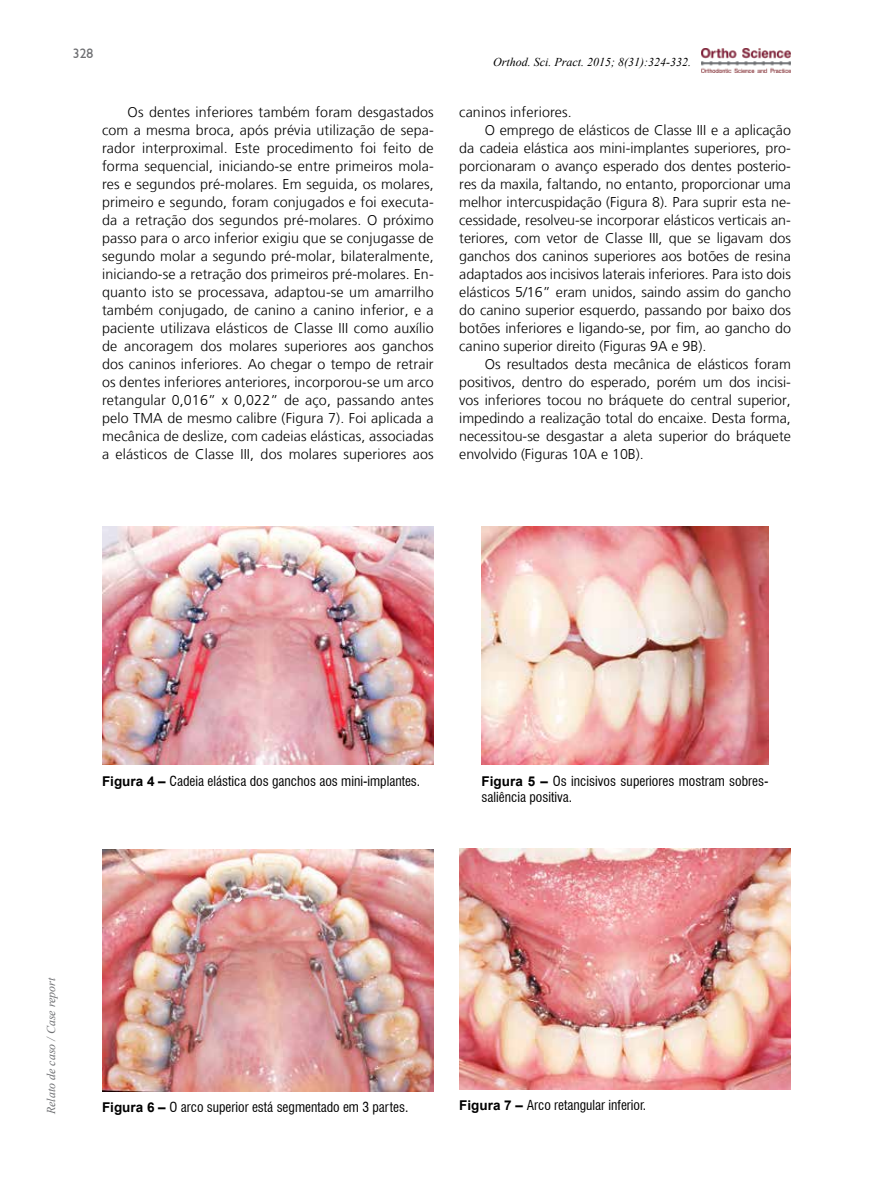
<style>
.page{position:relative;width:893px;height:1191px;background:#fff}
.page>*{position:absolute;margin:0;border:0;box-sizing:border-box;transform-origin:0 0}
.t1{font:300 14.25px/18px "Frutiger LT";color:#000;text-align:justify}
.t2{font:condensed 13.5px/16.2px "Swiss 721 BT";color:#000}
.t3{font:13.5px "Humanist 521 BT";color:#6d6e71}
.t4{font:italic 12px "Times New Roman";color:#000}
.t5{font:italic 12px "Times New Roman";color:#6d6e71}
.s1{font-family:"Arial";font-weight:700;font-stretch:normal}
</style>
<div class="page">
<img style="left:702px;top:48px;width:89px;height:24px">
<img style="left:102px;top:526px;width:332px;height:239px">
<img style="left:102px;top:849px;width:332px;height:242px">
<img style="left:482px;top:526px;width:287px;height:239px">
<img style="left:459px;top:848px;width:332px;height:241px">
<p class="t3" style="left:73px;top:45px;width:22px">328</p>
<p class="t4" style="left:493px;top:53px;width:199px">Orthod. Sci. Pract. 2015; 8(31):324-332.</p>
<p class="t1" style="left:102px;top:103px;width:333px;text-indent:26px">Os dentes inferiores também foram desgastados com a mesma broca, após prévia utilização de sepa&shy;rador interproximal. Este procedimento foi feito de forma sequencial, iniciando-se entre primeiros mola&shy;res e segundos pré-molares. Em seguida, os molares, primeiro e segundo, foram conjugados e foi executa&shy;da a retração dos segundos pré-molares. O próximo passo para o arco inferior exigiu que se conjugasse de segundo molar a segundo pré-molar, bilateralmente, iniciando-se a retração dos primeiros pré-molares. En&shy;quanto isto se processava, adaptou-se um amarrilho também conjugado, de canino a canino inferior, e a paciente utilizava elásticos de Classe III como auxílio de ancoragem dos molares superiores aos ganchos dos caninos inferiores. Ao chegar o tempo de retrair os dentes inferiores anteriores, incorporou-se um arco retangular 0,016” x 0,022” de aço, passando antes pelo TMA de mesmo calibre (Figura 7). Foi aplicada a mecânica de deslize, com cadeias elásticas, associadas a elásticos de Classe III, dos molares superiores aos</p>
<p class="t1" style="left:459px;top:103px;width:114px">caninos inferiores.</p>
<p class="t1" style="left:485px;top:121px;width:308px">O emprego de elásticos de Classe III e a aplicação</p>
<p class="t1" style="left:459px;top:139px;width:333px">da cadeia elástica aos mini-implantes superiores, pro-</p>
<p class="t1" style="left:459px;top:157px;width:333px">porcionaram o avanço esperado dos dentes posterio-</p>
<p class="t1" style="left:459px;top:175px;width:333px">res da maxila, faltando, no entanto, proporcionar uma</p>
<p class="t1" style="left:459px;top:193px;width:333px">melhor intercuspidação (Figura 8). Para suprir esta ne-</p>
<p class="t1" style="left:459px;top:211px;width:333px">cessidade, resolveu-se incorporar elásticos verticais an-</p>
<p class="t1" style="left:459px;top:229px;width:333px">teriores, com vetor de Classe III, que se ligavam dos</p>
<p class="t1" style="left:459px;top:247px;width:333px">ganchos dos caninos superiores aos botões de resina</p>
<p class="t1" style="left:459px;top:265px;width:333px">adaptados aos incisivos laterais inferiores. Para isto dois</p>
<p class="t1" style="left:459px;top:283px;width:333px">elásticos 5/16” eram unidos, saindo assim do gancho</p>
<p class="t1" style="left:459px;top:301px;width:333px">do canino superior esquerdo, passando por baixo dos</p>
<p class="t1" style="left:459px;top:319px;width:333px">botões inferiores e ligando-se, por fim, ao gancho do</p>
<p class="t1" style="left:459px;top:337px;width:249px">canino superior direito (Figuras 9A e 9B).</p>
<p class="t1" style="left:485px;top:355px;width:308px">Os resultados desta mecânica de elásticos foram</p>
<p class="t1" style="left:459px;top:373px;width:333px">positivos, dentro do esperado, porém um dos incisi-</p>
<p class="t1" style="left:459px;top:391px;width:333px">vos inferiores tocou no bráquete do central superior,</p>
<p class="t1" style="left:459px;top:409px;width:333px">impedindo a realização total do encaixe. Desta forma,</p>
<p class="t1" style="left:459px;top:427px;width:333px">necessitou-se desgastar a aleta superior do bráquete</p>
<p class="t1" style="left:459px;top:445px;width:186px">envolvido (Figuras 10A e 10B).</p>
<p class="t2" style="left:102px;top:773px;width:320px"><span class="s1">Figura 4 –</span> Cadeia elástica dos ganchos aos mini-implantes.</p>
<p class="t2" style="left:482px;top:773px;width:288px"><span class="s1">Figura 5 –</span> Os incisivos superiores mostram sobres&shy;saliência positiva.</p>
<p class="t5" style="left:43px;top:1114px;width:138px;rotate:-90deg">Relato de caso / Case report</p>
<p class="t2" style="left:102px;top:1099px;width:308px"><span class="s1">Figura 6 –</span> O arco superior está segmentado em 3 partes.</p>
<p class="t2" style="left:459px;top:1097px;width:188px"><span class="s1">Figura 7 –</span> Arco retangular inferior.</p>
</div>
